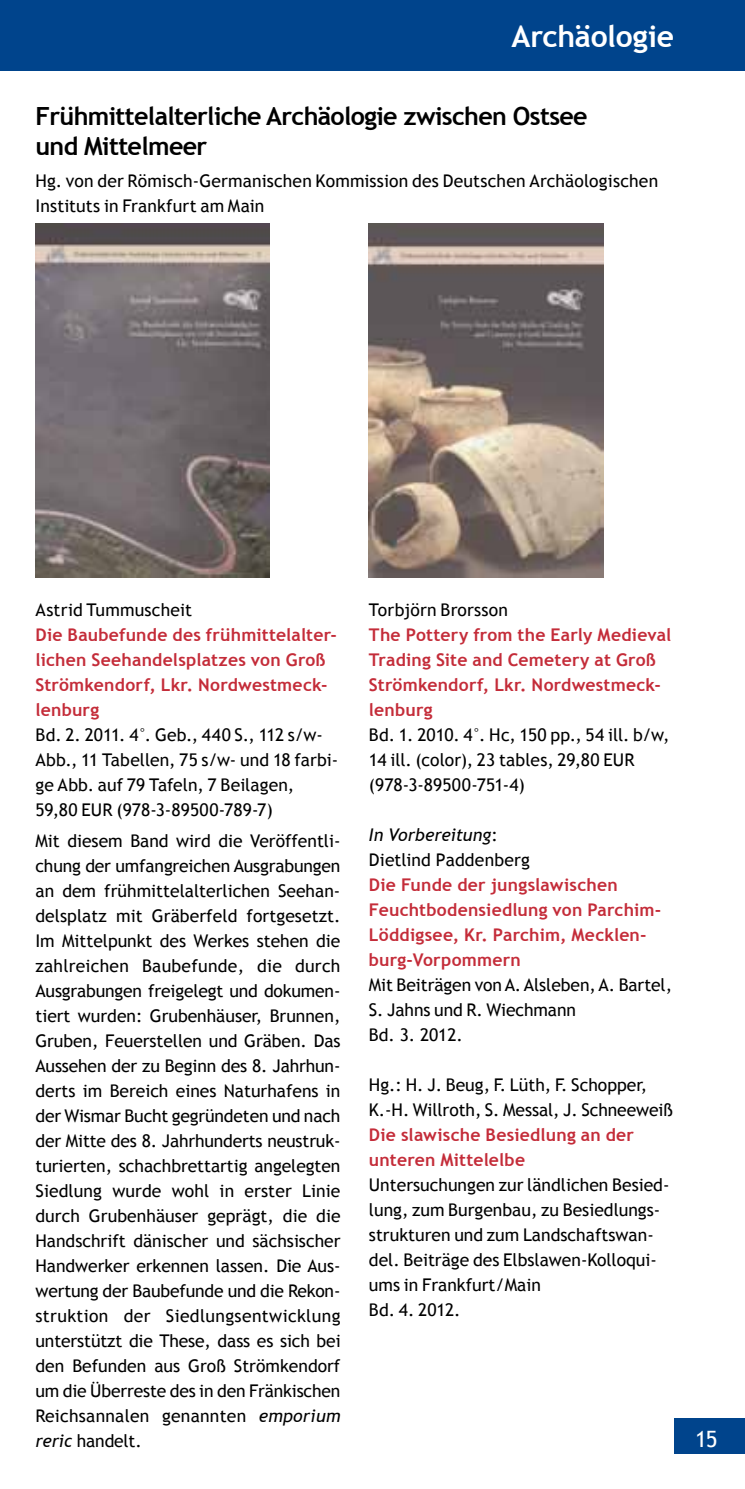
<style>
.page{position:relative;width:745px;height:1489px;background:#fff}
.page>*{position:absolute;margin:0;border:0;box-sizing:border-box;transform-origin:0 0}
.t1{font:700 30px "Trebuchet MS";letter-spacing:-.01em;color:#fff}
.t2{font:700 25px/30px "Trebuchet MS";letter-spacing:-.025em;color:#000}
.t3{font:22.5px "Trebuchet MS";color:#fff}
.t4{font:17.5px/25px "Trebuchet MS";color:#000}
.t5{font:700 17.5px/25px "Trebuchet MS";letter-spacing:.015em;color:#c42c39}
.s1{font-style:italic}
</style>
<div class="page">
<div style="left:0;top:0;width:744px;height:71px;background:#00448c"></div>
<div style="left:673px;top:1417px;width:71px;height:36px;background:#00448c"></div>
<img style="left:369px;top:223px;width:233px;height:355px">
<img style="left:35px;top:223px;width:234px;height:355px">
<h1 class="t1" style="left:511px;top:17px;width:164px">Archäologie</h1>
<h2 class="t2" style="left:35px;top:101px;width:553px">Frühmittelalterliche Archäologie zwischen Ostsee und Mittelmeer</h2>
<p class="t4" style="left:35px;top:168px;width:624px">Hg. von der Römisch-Germanischen Kommission des Deutschen Archäologischen<br>Instituts in Frankfurt am Main</p>
<p class="t4" style="left:35px;top:597px;width:158px">Astrid Tummuscheit</p>
<p class="t5" style="left:35px;top:622px;width:303px">Die Baubefunde des frühmittelalter&shy;lichen Seehandelsplatzes von Groß<br>Strömkendorf, Lkr. Nordwestmeck&shy;lenburg</p>
<p class="t4" style="left:35px;top:722px;width:304px">Bd. 2. 2011. 4°. Geb., 440 S., 112 s/w-Abb., 11 Tabellen, 75 s/w- und 18 farbi&shy;ge Abb. auf 79 Tafeln, 7 Beilagen, 59,80 EUR (978-3-89500-789-7)</p>
<p class="t4" style="left:35px;top:828px;width:306px;text-align:justify">Mit diesem Band wird die Veröffentli&shy;chung der umfangreichen Ausgrabungen an dem frühmittelalterlichen Seehan&shy;delsplatz mit Gräberfeld fortgesetzt.<br>Im Mittelpunkt des Werkes stehen die zahlreichen Baubefunde, die durch Ausgrabungen freigelegt und dokumen&shy;tiert wurden: Grubenhäuser, Brunnen, Gruben, Feuerstellen und Gräben. Das Aussehen der zu Beginn des 8. Jahrhun&shy;derts im Bereich eines Naturhafens in der Wismar Bucht gegründeten und nach der Mitte des 8. Jahrhunderts neustruk&shy;turierten, schachbrettartig angelegten Siedlung wurde wohl in erster Linie durch Grubenhäuser geprägt, die die Handschrift dänischer und sächsischer Handwerker erkennen lassen. Die Aus&shy;wertung der Baubefunde und die Rekon&shy;struktion der Siedlungsentwicklung unterstützt die These, dass es sich bei den Befunden aus Groß Strömkendorf um die Überreste des in den Fränkischen Reichsannalen genannten <span class="s1">emporium reric</span> handelt.</p>
<p class="t4" style="left:369px;top:597px;width:141px">Torbjörn Brorsson</p>
<p class="t5" style="left:369px;top:622px;width:304px">The Pottery from the Early Medieval<br>Trading Site and Cemetery at Groß<br>Strömkendorf, Lkr. Nordwestmeck&shy;lenburg</p>
<p class="t4" style="left:369px;top:722px;width:302px">Bd. 1. 2010. 4°. Hc, 150 pp., 54 ill. b/w,<br>14 ill. (color), 23 tables, 29,80 EUR (978-3-89500-751-4)</p>
<p class="t4" style="left:369px;top:822px;width:162px"><span class="s1">In Vorbereitung</span>:<br>Dietlind Paddenberg</p>
<p class="t5" style="left:369px;top:872px;width:294px">Die Funde der jungslawischen<br>Feuchtbodensiedlung von Parchim-<br>Löddigsee, Kr. Parchim, Mecklen&shy;burg-Vorpommern</p>
<p class="t4" style="left:369px;top:972px;width:304px">Mit Beiträgen von A. Alsleben, A. Bartel,<br>S. Jahns und R. Wiechmann<br>Bd. 3. 2012.</p>
<p class="t4" style="left:369px;top:1072px;width:305px">Hg.: H. J. Beug, F. Lüth, F. Schopper,<br>K.-H. Willroth, S. Messal, J. Schneeweiß</p>
<p class="t5" style="left:369px;top:1122px;width:266px">Die slawische Besiedlung an der unteren Mittelelbe</p>
<p class="t4" style="left:369px;top:1172px;width:302px">Untersuchungen zur ländlichen Besied&shy;lung, zum Burgenbau, zu Besiedlungs&shy;strukturen und zum Landschaftswan&shy;del. Beiträge des Elbslawen-Kolloqui&shy;ums in Frankfurt/Main<br>Bd. 4. 2012.</p>
<p class="t3" style="left:694px;top:1425px;width:24px">15</p>
</div>
